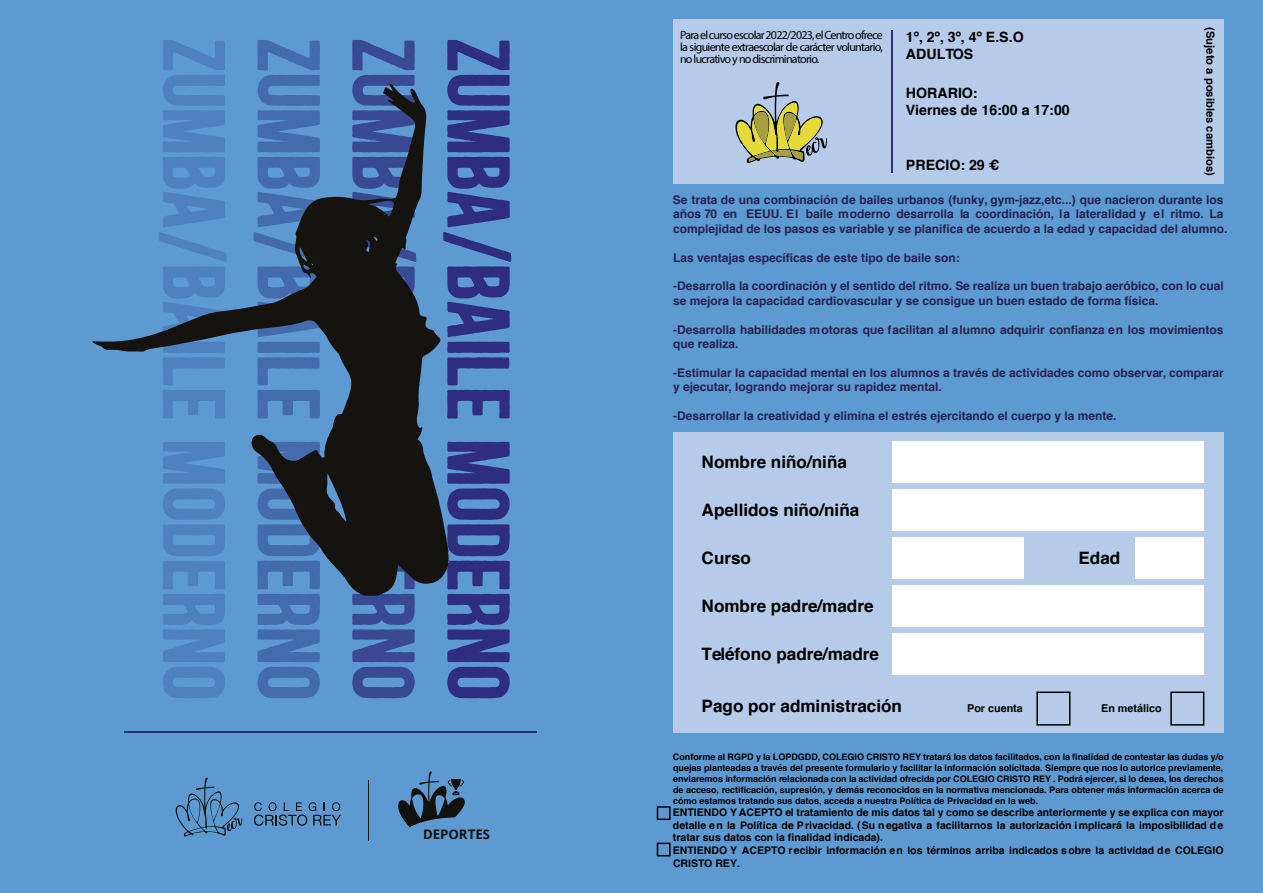
<style>
.page{position:relative;width:1263px;height:893px;background:#5d9ad1}
.page>*{position:absolute;margin:0;border:0;box-sizing:border-box;transform-origin:0 0}
.t1{font:700 90px "Blackside";color:#2f2d80}
.t2{font:700 90px "Blackside";color:#394994}
.t3{font:700 90px "Blackside";color:#446bae}
.t4{font:700 90px "Blackside";color:#4f81c0}
.t5{font:700 17.1px "Helvetica";color:#000}
.t6{font:700 14.25px/17.1px "Helvetica";color:#000}
.t7{font:700 13.2px "Open Sans";color:#12110c}
.t8{font:700 12px/14.4px "Helvetica";color:#242250}
.t9{font:12px/12px "Myriad Pro";letter-spacing:-.06em;color:#000;text-align:justify}
.t10{font:700 11.25px "Helvetica";color:#000}
.t11{font:700 10.8px "Helvetica";color:#000}
.t12{font:700 10.5px/12.6px "Helvetica";color:#000}
.t13{font:700 9px/10.8px "Helvetica";color:#000;text-align:justify}
</style>
<div class="page">
<hr style="left:124px;top:731px;width:413px;height:2px;background:#2f2d80">
<hr style="left:368px;top:780px;width:1px;height:61px;background:#12110c">
<svg style="left:254px;top:802px;width:87px;height:24px"></svg>
<svg style="left:176px;top:777px;width:66px;height:60px"></svg>
<svg style="left:398px;top:771px;width:67px;height:56px"></svg>
<svg style="left:92px;top:84px;width:357px;height:512px"></svg>
<svg style="left:448px;top:552px;width:2px;height:11px"></svg>
<div style="left:673px;top:433px;width:550px;height:300px;background:#b6caea"></div>
<div style="left:892px;top:441px;width:312px;height:41px;background:#fff"></div>
<div style="left:892px;top:489px;width:312px;height:41px;background:#fff"></div>
<div style="left:892px;top:585px;width:312px;height:42px;background:#fff"></div>
<div style="left:892px;top:633px;width:312px;height:42px;background:#fff"></div>
<div style="left:892px;top:537px;width:131px;height:42px;background:#fff"></div>
<div style="left:1135px;top:537px;width:69px;height:42px;background:#fff"></div>
<svg style="left:1036px;top:691px;width:34px;height:35px"></svg>
<svg style="left:1170px;top:691px;width:34px;height:35px"></svg>
<svg style="left:657px;top:806px;width:13px;height:14px"></svg>
<svg style="left:657px;top:843px;width:13px;height:13px"></svg>
<div style="left:673px;top:19px;width:550px;height:165px;background:#b6caea"></div>
<hr style="left:891px;top:30px;width:2px;height:143px;background:#2f2d80">
<svg style="left:735px;top:82px;width:92px;height:81px"></svg>
<h1 class="t4" style="left:237px;top:40px;width:664px;rotate:90deg">ZUMBA/baile moderno</h1>
<h1 class="t3" style="left:332px;top:40px;width:664px;rotate:90deg">ZUMBA/baile moderno</h1>
<h1 class="t2" style="left:427px;top:40px;width:664px;rotate:90deg">ZUMBA/baile moderno</h1>
<h1 class="t1" style="left:522px;top:40px;width:664px;rotate:90deg">ZUMBA/baile moderno</h1>
<p class="t7" style="left:423px;top:825px;width:68px">DEPORTES</p>
<p class="t9" style="left:680px;top:29px;width:204px">Para el curso escolar 2022/2023, el Centro ofrece la siguiente extraescolar de carácter voluntario, no lucrativo y no discriminatorio.</p>
<p class="t6" style="left:906px;top:29px;width:119px">1º, 2º, 3º, 4º E.S.O<br>ADULTOS</p>
<p class="t6" style="left:906px;top:84px;width:165px">HORARIO:<br>Viernes de 16:00 a 17:00</p>
<p class="t6" style="left:906px;top:157px;width:95px">PRECIO: 29 €</p>
<p class="t10" style="left:1219px;top:27px;width:150px;rotate:90deg">(Sujeto a posibles cambios)</p>
<p class="t8" style="left:673px;top:193px;width:556px">Se trata de una combinación de bailes urbanos (funky, gym-jazz,etc...) que nacieron durante los años 70 en EEUU. El baile moderno desarrolla la coordinación, la lateralidad y el ritmo. La complejidad de los pasos es variable y se planifica de acuerdo a la edad y capacidad del alumno.</p>
<p class="t8" style="left:673px;top:250px;width:288px">Las ventajas específicas de este tipo de baile son:</p>
<p class="t8" style="left:673px;top:279px;width:552px">-Desarrolla la coordinación y el sentido del ritmo. Se realiza un buen trabajo aeróbico, con lo cual se mejora la capacidad cardiovascular y se consigue un buen estado de forma física.</p>
<p class="t8" style="left:673px;top:322px;width:552px">-Desarrolla habilidades motoras que facilitan al alumno adquirir confianza en los movimientos que realiza.</p>
<p class="t8" style="left:673px;top:366px;width:552px">-Estimular la capacidad mental en los alumnos a través de actividades como observar, comparar y ejecutar, logrando mejorar su rapidez mental.</p>
<p class="t8" style="left:673px;top:409px;width:445px">-Desarrollar la creatividad y elimina el estrés ejercitando el cuerpo y la mente.</p>
<h2 class="t5" style="left:702px;top:448px;width:147px">Nombre niño/niña</h2>
<h2 class="t5" style="left:702px;top:496px;width:159px">Apellidos niño/niña</h2>
<h2 class="t5" style="left:702px;top:544px;width:51px">Curso</h2>
<h2 class="t5" style="left:1078px;top:544px;width:43px">Edad</h2>
<h2 class="t5" style="left:702px;top:592px;width:173px">Nombre padre/madre</h2>
<h2 class="t5" style="left:702px;top:640px;width:179px">Teléfono padre/madre</h2>
<h2 class="t5" style="left:702px;top:692px;width:202px">Pago por administración</h2>
<p class="t11" style="left:967px;top:700px;width:57px">Por cuenta</p>
<p class="t11" style="left:1101px;top:700px;width:62px">En metálico</p>
<p class="t13" style="left:673px;top:752px;width:552px">Conforme al RGPD y la LOPDGDD, COLEGIO CRISTO REY tratará los datos facilitados, con la finalidad de contestar las dudas y/o quejas planteadas a través del presente formulario y facilitar la información solicitada. Siempre que nos lo autorice previamente, enviaremos información relacionada con la actividad ofrecida por COLEGIO CRISTO REY . Podrá ejercer, si lo desea, los derechos de acceso, rectificación, supresión, y demás reconocidos en la normativa mencionada. Para obtener más información acerca de cómo estamos tratando sus datos, acceda a nuestra Política de Privacidad en la web.</p>
<p class="t12" style="left:673px;top:806px;width:552px">ENTIENDO Y ACEPTO el tratamiento de mis datos tal y como se describe anteriormente y se explica con mayor detalle en la Política de Privacidad. (Su negativa a facilitarnos la autorización implicará la imposibilidad de tratar sus datos con la finalidad indicada).<br>ENTIENDO Y ACEPTO recibir información en los términos arriba indicados sobre la actividad de COLEGIO CRISTO REY.</p>
</div>
